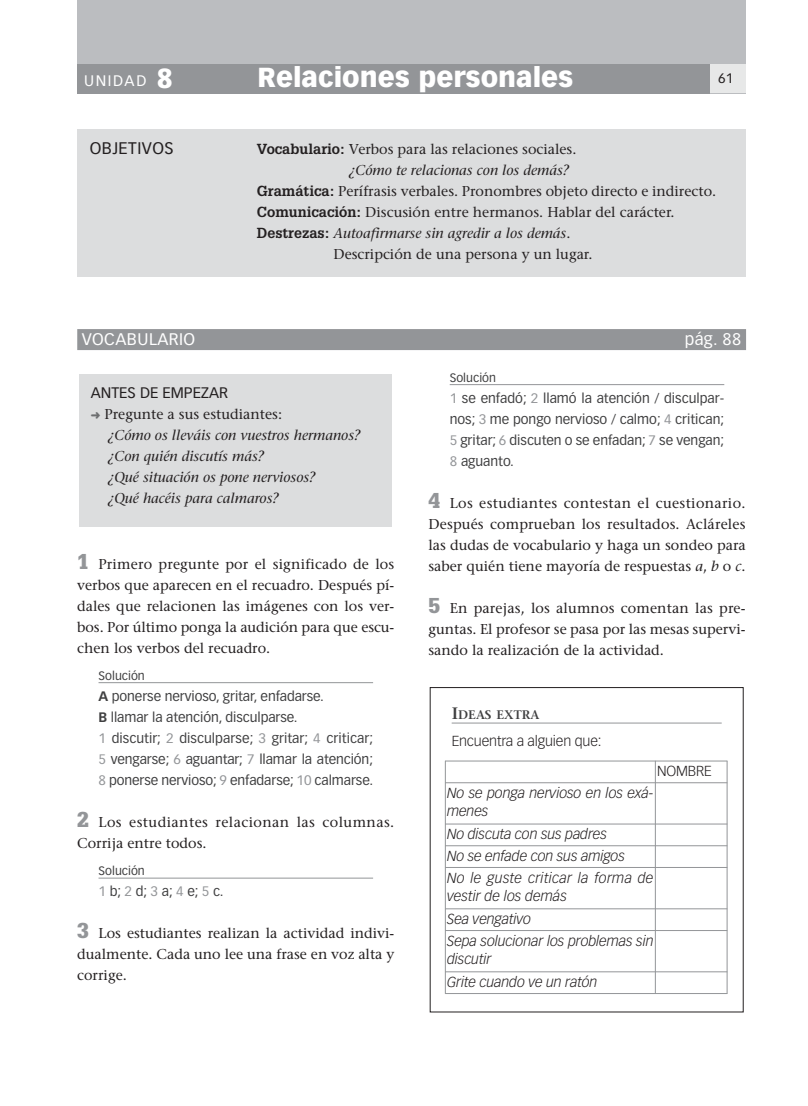
<style>
.page{position:relative;width:808px;height:1106px;background:#fff}
.page>*{position:absolute;margin:0;border:0;box-sizing:border-box;transform-origin:0 0}
.t1{font:900 27px "Vectora LT Std";color:#fff}
.t2{font:16.5px "Vectora LT Std";letter-spacing:.03em;color:#fff}
.t3{font:16.5px "Vectora LT Std";letter-spacing:.03em;color:#231f20}
.t4{font:15px "Vectora LT Std";color:#231f20}
.t5{font:15px "Vectora LT Std";letter-spacing:.11em;color:#fff}
.t6{font:500 14.25px/21px "Stone Serif Std";color:#231f20;text-align:justify}
.t7{font:italic 300 14.25px/22.5px "Vectora LT Std";letter-spacing:-.01em;color:#231f20}
.t8{font:italic 500 14.25px/21px "Stone Serif Std";color:#231f20}
.t9{font:500 14.25px/21px "Stone Serif Std";letter-spacing:.03em;color:#231f20}
.t10{font:300 14.25px "Vectora LT Std";letter-spacing:-.01em;color:#231f20}
.t11{font:13.5px/21px "Vectora LT Std";letter-spacing:-.005em;color:#404041}
.t12{font:13.5px "Vectora LT Std";color:#231f20}
.t13{font:600 12.3px "Stone Serif Std";color:#404041}
.t14{font:12px "Vectora LT Std";color:#404041}
.s1{font-weight:900;font-size:27px}
.s2{font-family:"Glypha LT Std";font-weight:700}
.s3{font-family:"Glypha LT Std";font-weight:700;font-style:normal}
.s4{font-style:normal}
.s5{font-family:"Glypha LT Std";font-weight:900;font-size:21px;color:#939598}
.s6{font-weight:700}
.s7{color:#939598}
.s8{font-style:italic}
.s9{font-size:16.5px}
</style>
<div class="page">
<div style="left:78px;top:0;width:667px;height:93px;background:#bbbdc0"></div>
<div style="left:78px;top:64px;width:667px;height:29px;background:#e7e8e8"></div>
<div style="left:78px;top:64px;width:631px;height:29px;background:#939598"></div>
<div style="left:78px;top:129px;width:667px;height:147px;background:#dcddde"></div>
<hr style="left:98px;top:682px;width:275px;height:1px;background:#939598">
<hr style="left:98px;top:878px;width:275px;height:1px;background:#939598">
<hr style="left:449px;top:384px;width:274px;height:1px;background:#939598">
<div style="left:79px;top:374px;width:312px;height:152px;background:#dcddde"></div>
<hr style="left:451px;top:723px;width:270px;height:1px;background:#939598">
<div style="left:77px;top:329px;width:668px;height:21px;background:#939598"></div>
<hr style="left:445px;top:760px;width:1px;height:233px;background:#939598">
<hr style="left:654px;top:760px;width:1px;height:233px;background:#939598">
<hr style="left:726px;top:760px;width:1px;height:233px;background:#939598">
<hr style="left:445px;top:760px;width:281px;height:1px;background:#939598">
<hr style="left:445px;top:782px;width:281px;height:1px;background:#939598">
<hr style="left:445px;top:823px;width:281px;height:1px;background:#939598">
<hr style="left:445px;top:845px;width:281px;height:1px;background:#939598">
<hr style="left:445px;top:867px;width:281px;height:1px;background:#939598">
<hr style="left:445px;top:908px;width:281px;height:1px;background:#939598">
<hr style="left:445px;top:930px;width:281px;height:1px;background:#939598">
<hr style="left:445px;top:971px;width:281px;height:1px;background:#939598">
<hr style="left:445px;top:993px;width:281px;height:1px;background:#939598">
<p class="t5" style="left:84px;top:73px;width:90px">UNIDAD <span class="s1">8</span></p>
<h1 class="t1" style="left:257px;top:64px;width:317px">Relaciones personales</h1>
<p class="t12" style="left:717px;top:72px;width:17px">61</p>
<p class="t3" style="left:90px;top:140px;width:85px">OBJETIVOS</p>
<p class="t6" style="left:257px;top:139px;width:321px"><span class="s2">Vocabulario:</span> Verbos para las relaciones sociales.</p>
<p class="t8" style="left:348px;top:160px;width:222px">¿Cómo te relacionas con los demás?</p>
<p class="t6" style="left:257px;top:181px;width:460px"><span class="s2">Gramática:</span> Perífrasis verbales. Pronombres objeto directo e indirecto.</p>
<p class="t6" style="left:257px;top:202px;width:419px"><span class="s2">Comunicación:</span> Discusión entre hermanos. Hablar del carácter.</p>
<p class="t8" style="left:257px;top:223px;width:315px"><span class="s3">Destrezas:</span> Autoafirmarse sin agredir a los demás<span class="s4">.</span></p>
<p class="t6" style="left:333px;top:244px;width:260px">Descripción de una persona y un lugar.</p>
<p class="t2" style="left:82px;top:331px;width:115px">VOCABULARIO</p>
<p class="t2" style="left:684px;top:331px;width:58px">pág. 88</p>
<p class="t4" style="left:91px;top:385px;width:139px">ANTES DE EMPEZAR</p>
<p class="t6" style="left:104px;top:404px;width:179px">Pregunte a sus estudiantes:</p>
<p class="t8" style="left:108px;top:425px;width:254px">¿Cómo os lleváis con vuestros hermanos? ¿Con quién discutís más?<br>¿Qué situación os pone nerviosos?<br>¿Qué hacéis para calmaros?</p>
<p class="t6" style="left:77px;top:554px;width:318px"><span class="s5">1</span> Primero pregunte por el significado de los verbos que aparecen en el recuadro. Después pí&shy;dales que relacionen las imágenes con los ver&shy;bos. Por último ponga la audición para que escu&shy;chen los verbos del recuadro.</p>
<p class="t14" style="left:98px;top:670px;width:48px">Solución</p>
<p class="t11" style="left:98px;top:686px;width:276px"><span class="s6">A</span> ponerse nervioso, gritar, enfadarse.<br><span class="s6">B</span> llamar la atención, disculparse.<br><span class="s7">1</span> discutir; <span class="s7">2</span> disculparse; <span class="s7">3</span> gritar; <span class="s7">4</span> criticar; <span class="s7">5</span> vengarse; <span class="s7">6</span> aguantar; <span class="s7">7</span> llamar la atención; <span class="s7">8</span> ponerse nervioso; <span class="s7">9</span> enfadarse; <span class="s7">10</span> calmarse.</p>
<p class="t9" style="left:77px;top:812px;width:318px"><span class="s5">2</span> Los estudiantes relacionan las columnas.<br>Corrija entre todos.</p>
<p class="t14" style="left:98px;top:865px;width:48px">Solución</p>
<p class="t11" style="left:98px;top:882px;width:126px"><span class="s7">1</span> b; <span class="s7">2</span> d; <span class="s7">3</span> a; <span class="s7">4</span> e; <span class="s7">5</span> c.</p>
<p class="t6" style="left:77px;top:923px;width:318px"><span class="s5">3</span> Los estudiantes realizan la actividad indivi&shy;dualmente. Cada uno lee una frase en voz alta y corrige.</p>
<p class="t14" style="left:449px;top:372px;width:48px">Solución</p>
<p class="t11" style="left:449px;top:388px;width:276px;text-align:justify"><span class="s7">1</span> se enfadó; <span class="s7">2</span> llamó la atención / disculpar&shy;nos; <span class="s7">3</span> me pongo nervioso / calmo; <span class="s7">4</span> critican; <span class="s7">5</span> gritar; <span class="s7">6</span> discuten o se enfadan; <span class="s7">7</span> se vengan; <span class="s7">8</span> aguanto.</p>
<p class="t6" style="left:428px;top:493px;width:318px"><span class="s5">4</span> Los estudiantes contestan el cuestionario.<br>Después comprueban los resultados. Acláreles las dudas de vocabulario y haga un sondeo para saber quién tiene mayoría de respuestas <span class="s8">a</span>, <span class="s8">b</span> o <span class="s8">c</span>.</p>
<p class="t6" style="left:428px;top:598px;width:318px"><span class="s5">5</span> En parejas, los alumnos comentan las pre&shy;guntas. El profesor se pasa por las mesas supervi&shy;sando la realización de la actividad.</p>
<p class="t13" style="left:451px;top:708px;width:89px"><span class="s9">I</span>DEAS EXTRA</p>
<p class="t10" style="left:451px;top:734px;width:151px">Encuentra a alguien que:</p>
<p class="t10" style="left:656px;top:763px;width:56px">NOMBRE</p>
<p class="t7" style="left:447px;top:785px;width:208px;line-height:18px">No se ponga nervioso en los exá&shy;menes</p>
<p class="t7" style="left:447px;top:823px;width:208px;line-height:22px">No discuta con sus padres<br>No se enfade con sus amigos<br>No le guste criticar la forma de</p>
<p class="t7" style="left:447px;top:885px;width:208px">vestir de los demás<br>Sea vengativo<br>Sepa solucionar los problemas sin</p>
<p class="t7" style="left:447px;top:948px;width:152px">discutir<br>Grite cuando ve un ratón</p>
</div>
